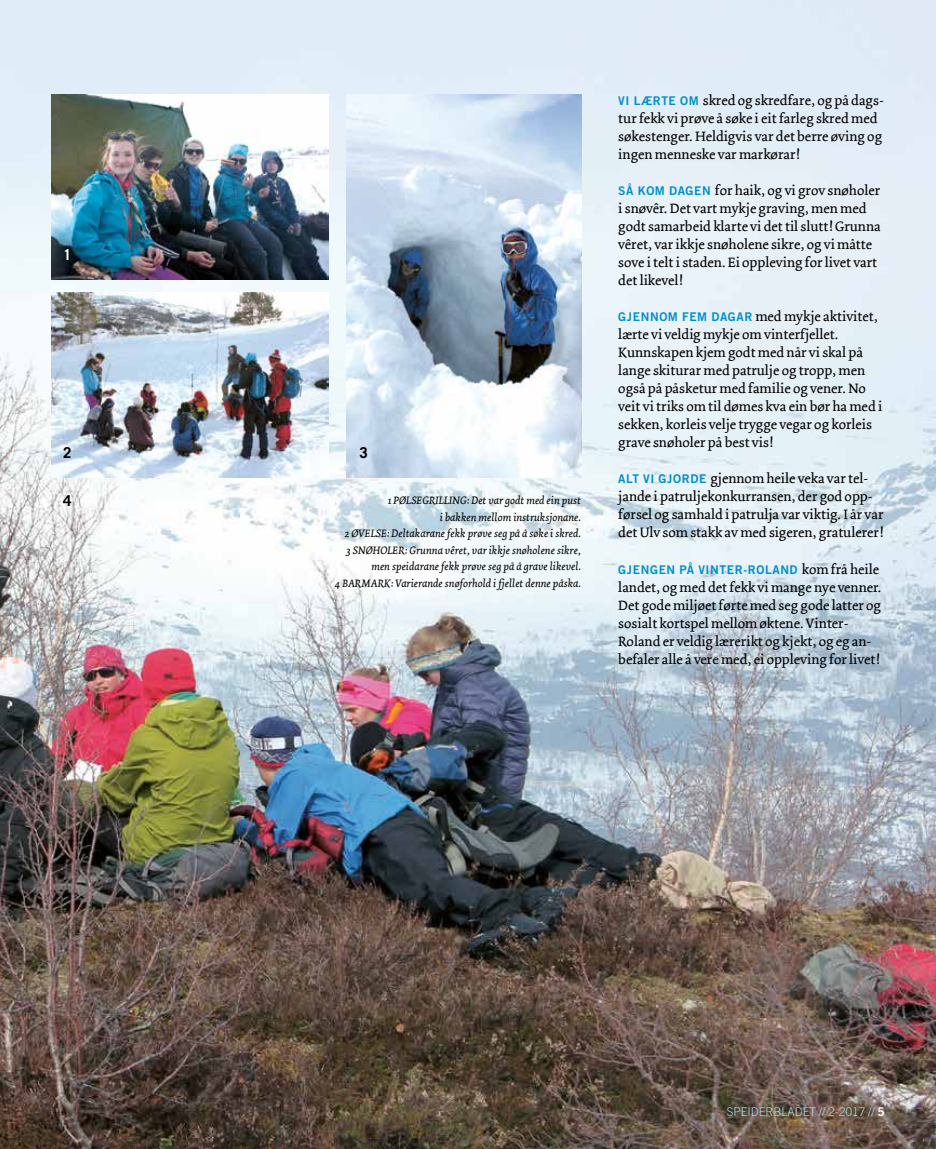
<style>
.page{position:relative;width:936px;height:1149px;background:#fff}
.page>*{position:absolute;margin:0;border:0;box-sizing:border-box;transform-origin:0 0}
.t1{font:700 15px "Trade Gothic LT Std";color:#000}
.t2{font:700 15px "Trade Gothic LT Std";color:#fff}
.t3{font:14.25px/18px "Dolly";color:#000}
.t4{font:12px "Trade Gothic LT Std Bd 2";letter-spacing:.05em;color:#008fcb}
.t5{font:300 12px "Trade Gothic LT Std";color:#abdadf}
.t6{font:italic 11.25px/16.5px "Dolly";color:#000;text-align:right}
.s1{font-family:"Trade Gothic LT Std Bd 2";font-size:12px;color:#008fcb}
.s2{font-family:"Dolly";font-size:14.25px;color:#000}
.s3{font-family:"Trade Gothic LT Std Bd 2";font-weight:400;color:#fff}
</style>
<div class="page">
<img style="left:0;top:0;width:935px;height:1148px">
<img style="left:51px;top:95px;width:277px;height:184px">
<img style="left:51px;top:292px;width:277px;height:185px">
<img style="left:346px;top:95px;width:235px;height:382px">
<p class="t2" style="left:63px;top:245px;width:10px">1</p>
<p class="t1" style="left:63px;top:443px;width:10px">2</p>
<p class="t1" style="left:63px;top:491px;width:10px">4</p>
<p class="t1" style="left:359px;top:443px;width:10px">3</p>
<p class="t6" style="left:335px;top:492px;width:248px">1 PØLSEGRILLING: Det var godt med ein pust<br>i bakken mellom instruksjonane.<br>2 ØVELSE: Deltakarane fekk prøve seg på å søke i skred.<br>3 SNØHOLER: Grunna vêret, var ikkje snøholene sikre, men speidarane fekk prøve seg på å grave likevel.<br>4 BARMARK: Varierande snøforhold i fjellet denne påska.</p>
<p class="t3" style="left:618px;top:92px;width:267px"><span class="s1">VI LÆRTE OM</span> skred og skredfare, og på dags&shy;tur fekk vi prøve å søke i eit farleg skred med søkestenger. Heldigvis var det berre øving og ingen menneske var markørar!</p>
<p class="t3" style="left:618px;top:182px;width:264px"><span class="s1">SÅ KOM DAGEN</span> for haik, og vi grov snøholer i snøvêr. Det vart mykje graving, men med godt samarbeid klarte vi det til slutt! Grunna vêret, var ikkje snøholene sikre, og vi måtte sove i telt i staden. Ei oppleving for livet vart det likevel!</p>
<p class="t3" style="left:618px;top:308px;width:265px"><span class="s1">GJENNOM FEM DAGAR</span> med mykje aktivitet, lærte vi veldig mykje om vinterfjellet.<br>Kunnskapen kjem godt med når vi skal på lange skiturar med patrulje og tropp, men også på påsketur med familie og vener. No veit vi triks om til dømes kva ein bør ha med i sekken, korleis velje trygge vegar og korleis grave snøholer på best vis!</p>
<p class="t3" style="left:618px;top:470px;width:267px"><span class="s1">ALT VI GJORDE</span> gjennom heile veka var tel&shy;jande i patruljekonkurransen, der god opp&shy;førsel og samhald i patrulja var viktig. I år var det Ulv som stakk av med sigeren, gratulerer!</p>
<p class="t4" style="left:618px;top:561px;width:262px">GJENGEN PÅ VINTER-ROLAND <span class="s2">kom frå heile</span></p>
<p class="t3" style="left:618px;top:578px;width:265px">landet, og med det fekk vi mange nye venner.<br>Det gode miljøet førte med seg gode latter og sosialt kortspel mellom øktene. Vinter-Roland er veldig lærerikt og kjekt, og eg an&shy;befaler alle å vere med, ei oppleving for livet!</p>
<p class="t5" style="left:726px;top:1103px;width:160px">SPEIDERBLADET // 2-2017 // <span class="s3">5</span></p>
</div>
